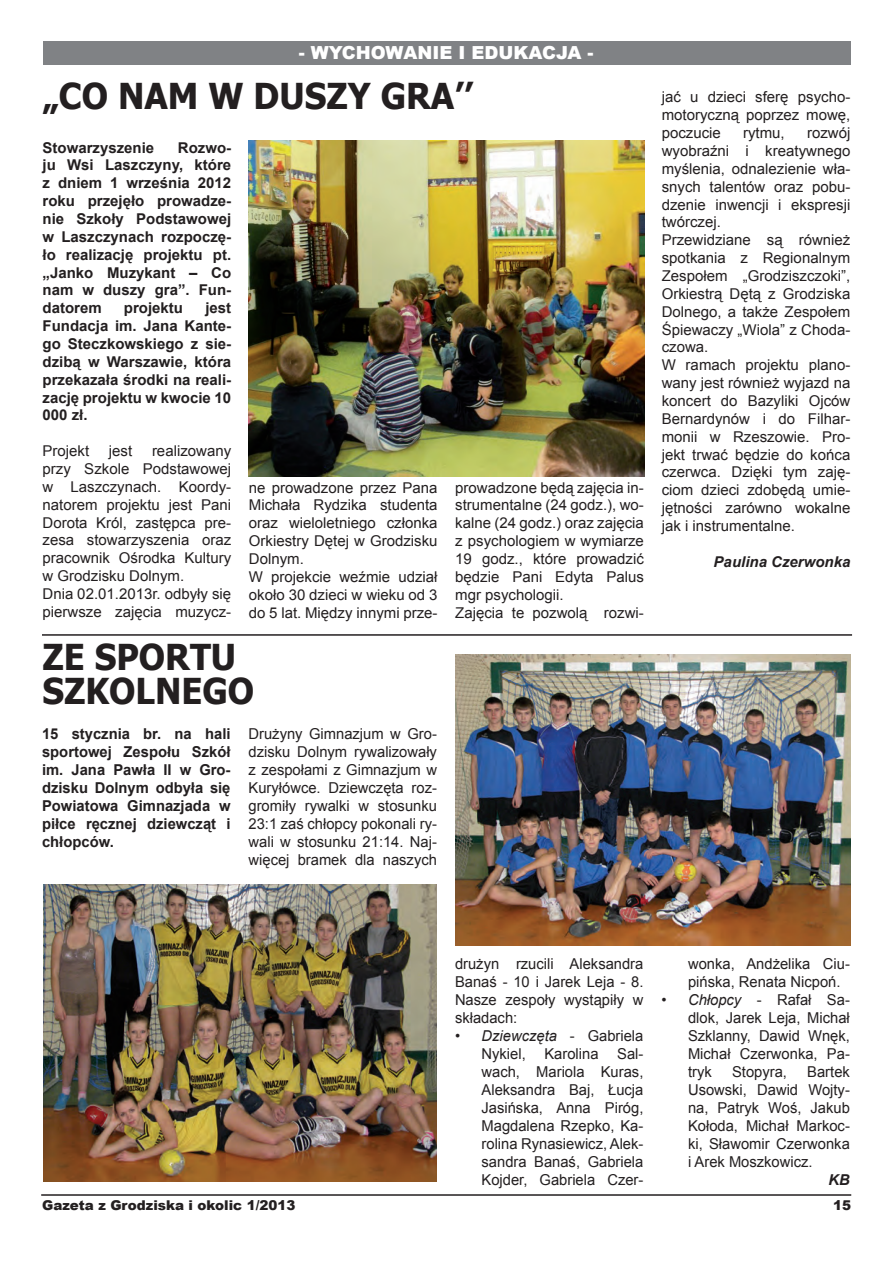
<style>
.page{position:relative;width:893px;height:1263px;background:#fff}
.page>*{position:absolute;margin:0;border:0;box-sizing:border-box;transform-origin:0 0}
.Normalny__Web{font:700 35.7px/34.2px "Tahoma";color:#231f20;scale:.96 1}
.t1{font:900 18px "Arial";color:#fff}
.Normalny__Web-2{font:15px/18px "Arial";color:#231f20;text-align:justify}
.Normalny__Web-3{font:700 15px/18px "Arial";color:#231f20;text-align:justify}
.Normalny__Web-4{font:italic 700 15px "Arial";color:#231f20}
.Normalny__Web-5{font:14.85px/17.9px "Arial";color:#231f20;text-align:justify}
.Normalny__Web-6{font:700 14.85px/17.9px "Arial";color:#231f20;text-align:justify}
.Normalny__Web-7{font:italic 700 14.85px "Arial";color:#231f20}
.t2{font:900 13.5px "Arial";color:#231f20}
.s1{font-style:italic}
</style>
<div class="page">
<div style="left:43px;top:42px;width:807px;height:23px;background:#808285"></div>
<hr style="left:41px;top:1194px;width:810px;height:2px;background:#231f20">
<hr style="left:42px;top:634px;width:810px;height:2px;background:#231f20">
<img style="left:249px;top:140px;width:395px;height:336px">
<img style="left:43px;top:885px;width:393px;height:297px">
<img style="left:456px;top:654px;width:394px;height:291px">
<p class="t1" style="left:299px;top:39px;width:296px">- WYCHOWANIE I EDUKACJA -</p>
<p class="Normalny__Web" style="left:42px;top:77px;width:450px">„CO NAM W DUSZY GRA’’</p>
<p class="Normalny__Web-6" style="left:43px;top:139px;width:113px">Stowarzyszenie</p>
<p class="Normalny__Web-6" style="left:43px;top:139px;width:190px;text-indent:135px">Rozwo&shy;ju Wsi Laszczyny, które z dniem 1 września 2012 roku przejęło prowadze&shy;nie Szkoły Podstawowej w Laszczynach rozpoczę&shy;ło realizację projektu pt. „Janko Muzykant – Co nam w duszy gra”. Fun&shy;datorem</p>
<p class="Normalny__Web-6" style="left:43px;top:300px;width:190px;text-indent:163px">jest Fundacja im. Jana Kante&shy;go Steczkowskiego z sie&shy;dzibą w Warszawie, która przekazała środki na reali&shy;zację projektu w kwocie 10<br>000 zł.</p>
<p class="Normalny__Web-5" style="left:43px;top:442px;width:48px">Projekt</p>
<p class="Normalny__Web-5" style="left:109px;top:442px;width:25px">jest</p>
<p class="Normalny__Web-6" style="left:124px;top:300px;width:61px">projektu</p>
<p class="Normalny__Web-5" style="left:43px;top:442px;width:190px;text-indent:109px">realizowany przy Szkole Podstawowej w Laszczynach. Koordy&shy;natorem projektu jest Pani Dorota Król, zastępca pre&shy;zesa stowarzyszenia oraz pracownik Ośrodka Kultury w Grodzisku Dolnym.</p>
<p class="Normalny__Web-5" style="left:43px;top:585px;width:190px">Dnia 02.01.2013r. odbyły się pierwsze zajęcia muzycz-</p>
<p class="Normalny__Web-5" style="left:249px;top:478px;width:190px">ne prowadzone przez Pana Michała Rydzika studenta oraz wieloletniego członka Orkiestry Dętej w Grodzisku Dolnym.</p>
<p class="Normalny__Web-5" style="left:249px;top:568px;width:190px">W projekcie weźmie udział około 30 dzieci w wieku od 3 do 5 lat. Między innymi prze-</p>
<p class="Normalny__Web" style="left:42px;top:637px;width:222px">ZE SPORTU<br>SZKOLNEGO</p>
<p class="Normalny__Web-3" style="left:42px;top:725px;width:190px">15 stycznia br. na hali sportowej Zespołu Szkół im. Jana Pawła II w Gro&shy;dzisku Dolnym odbyła się Powiatowa Gimnazjada w piłce ręcznej dziewcząt i chłopców.</p>
<p class="Normalny__Web-2" style="left:249px;top:725px;width:190px">Drużyny Gimnazjum w Gro&shy;dzisku Dolnym rywalizowały z zespołami z Gimnazjum w Kuryłówce. Dziewczęta roz&shy;gromiły rywalki w stosunku 23:1 zaś chłopcy pokonali ry&shy;wali w stosunku 21:14. Naj&shy;więcej bramek dla naszych</p>
<p class="Normalny__Web-5" style="left:455px;top:478px;width:190px">prowadzone będą zajęcia in&shy;strumentalne (24 godz.), wo&shy;kalne (24 godz.) oraz zajęcia z psychologiem w wymiarze 19 godz., które prowadzić będzie Pani Edyta Palus mgr psychologii.</p>
<p class="Normalny__Web-5" style="left:455px;top:603px;width:190px">Zajęcia te pozwolą rozwi-</p>
<p class="Normalny__Web-5" style="left:662px;top:88px;width:190px">jać u dzieci sferę psycho&shy;motoryczną poprzez mowę, poczucie</p>
<p class="Normalny__Web-5" style="left:662px;top:124px;width:190px;text-indent:145px">rozwój wyobraźni i kreatywnego myślenia, odnalezienie wła&shy;snych talentów oraz pobu&shy;dzenie inwencji i ekspresji twórczej.</p>
<p class="Normalny__Web-5" style="left:662px;top:231px;width:190px">Przewidziane są również spotkania z Regionalnym Zespołem „Grodziszczoki”, Orkiestrą Dętą z Grodziska Dolnego, a także Zespołem Śpiewaczy „Wiola” z Choda&shy;czowa.</p>
<p class="Normalny__Web-5" style="left:662px;top:356px;width:190px">W ramach projektu plano&shy;wany jest również wyjazd na koncert do Bazyliki Ojców Bernardynów i do Filhar&shy;monii w Rzeszowie. Pro&shy;jekt trwać będzie do końca czerwca. Dzięki tym zaję&shy;ciom dzieci zdobędą umie&shy;jętności zarówno wokalne jak i instrumentalne.</p>
<p class="Normalny__Web-7" style="left:714px;top:552px;width:138px">Paulina Czerwonka</p>
<p class="Normalny__Web-5" style="left:743px;top:124px;width:43px">rytmu,</p>
<p class="Normalny__Web-2" style="left:455px;top:955px;width:190px">drużyn rzucili Aleksandra Banaś - 10 i Jarek Leja - 8.<br>Nasze zespoły wystąpiły w składach:</p>
<p class="Normalny__Web-2" style="left:482px;top:1027px;width:163px;text-indent:-27px"><span class="s1">• Dziewczęta</span> - Gabriela Nykiel, Karolina Sal&shy;wach, Mariola Kuras, Aleksandra Baj, Łucja Jasińska, Anna Piróg, Magdalena Rzepko, Ka&shy;rolina Rynasiewicz, Alek&shy;sandra Banaś, Gabriela Kojder, Gabriela Czer-</p>
<p class="Normalny__Web-2" style="left:688px;top:955px;width:163px">wonka, Andżelika Ciu&shy;pińska, Renata Nicpoń.</p>
<p class="Normalny__Web-2" style="left:688px;top:991px;width:163px;text-indent:-27px"><span class="s1">• Chłopcy</span> - Rafał Sa&shy;dlok, Jarek Leja, Michał Szklanny, Dawid Wnęk, Michał Czerwonka, Pa&shy;tryk</p>
<p class="Normalny__Web-2" style="left:732px;top:1063px;width:56px">Stopyra,</p>
<p class="Normalny__Web-2" style="left:688px;top:1063px;width:163px;text-indent:119px">Bartek Usowski, Dawid Wojty&shy;na, Patryk Woś, Jakub Kołoda, Michał Markoc&shy;ki, Sławomir Czerwonka i Arek Moszkowicz.</p>
<p class="Normalny__Web-4" style="left:829px;top:1170px;width:23px">KB</p>
<p class="t2" style="left:42px;top:1196px;width:255px">Gazeta z Grodziska i okolic 1/2013</p>
<p class="t2" style="left:833px;top:1195px;width:20px">15</p>
</div>
